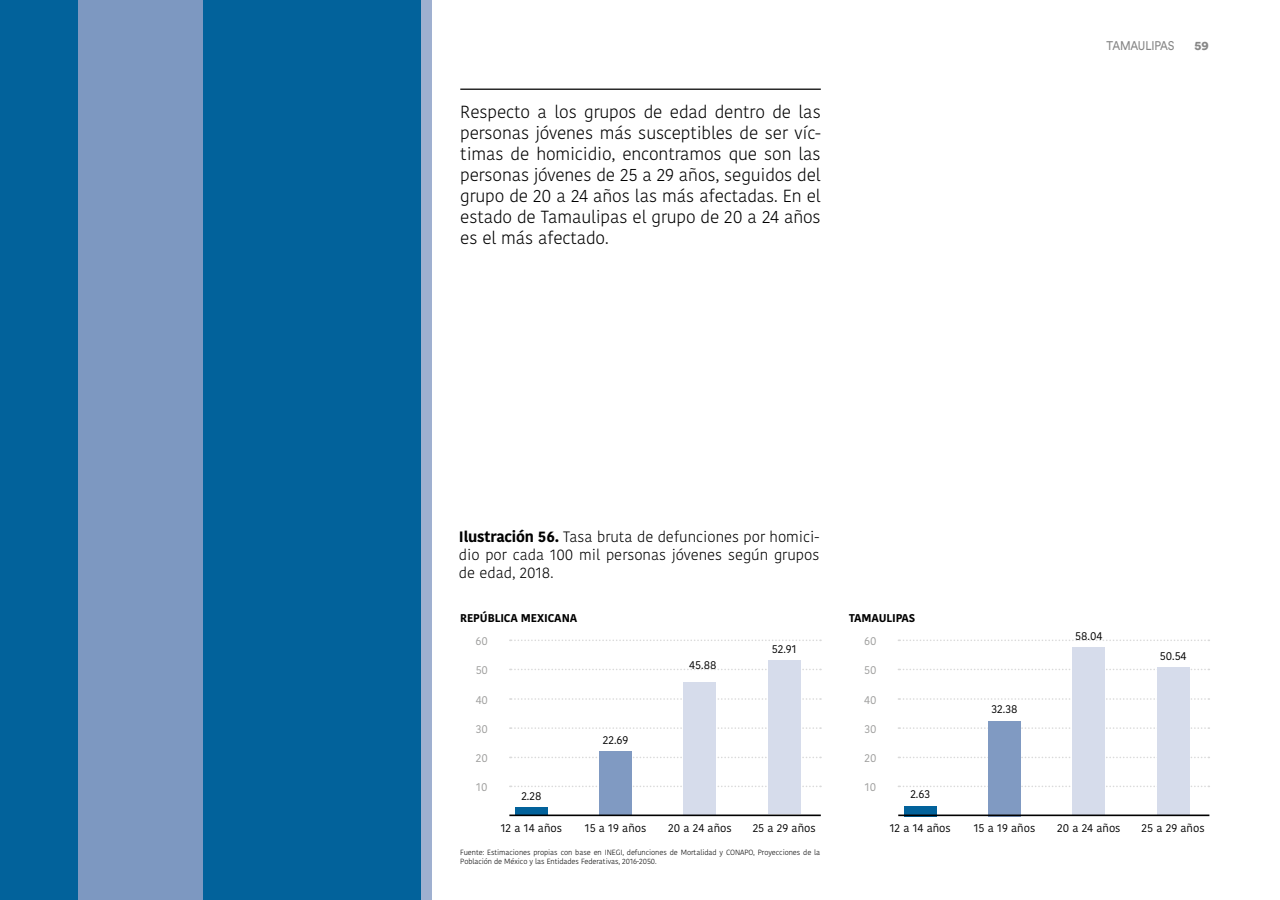
<style>
.page{position:relative;width:1280px;height:900px;background:#fff}
.page>*{position:absolute;margin:0;border:0;box-sizing:border-box;transform-origin:0 0}
.t1{font:300 17.5px/21px "Kohinoor Bangla";letter-spacing:-.01em;color:#000;text-align:justify}
.t2{font:300 15px/18px "Kohinoor Bangla";color:#000;text-align:justify}
.t3{font:12.5px "Circular Std";letter-spacing:-.015em;color:#878787;scale:.9 1}
.t4{font:900 12.5px "Circular Std";color:#878787}
.t5{font:11.25px "Kohinoor Bangla";color:#000}
.t6{font:700 11.25px "Kohinoor Bangla";letter-spacing:-.01em;color:#000}
.t7{font:11.25px "Kohinoor Bangla";color:#9d9d9c}
.t8{font:300 7.5px/9px "Kohinoor Bangla";letter-spacing:-.01em;color:#000}
.s1{font-weight:700}
</style>
<div class="page">
<svg style="left:510px;top:669px;width:311px;height:1px"></svg>
<svg style="left:510px;top:698px;width:311px;height:2px"></svg>
<svg style="left:510px;top:640px;width:311px;height:1px"></svg>
<svg style="left:510px;top:786px;width:311px;height:1px"></svg>
<svg style="left:510px;top:757px;width:311px;height:1px"></svg>
<svg style="left:510px;top:727px;width:311px;height:2px"></svg>
<svg style="left:898px;top:669px;width:311px;height:1px"></svg>
<svg style="left:898px;top:698px;width:311px;height:2px"></svg>
<svg style="left:898px;top:640px;width:311px;height:1px"></svg>
<svg style="left:898px;top:786px;width:311px;height:1px"></svg>
<svg style="left:898px;top:757px;width:311px;height:1px"></svg>
<svg style="left:898px;top:727px;width:311px;height:2px"></svg>
<hr style="left:460px;top:89px;width:361px;height:1px;background:#000">
<div style="left:904px;top:806px;width:33px;height:10px;background:#02629b"></div>
<div style="left:988px;top:721px;width:33px;height:95px;background:#809ac2"></div>
<div style="left:1072px;top:647px;width:33px;height:169px;background:#d6dceb"></div>
<div style="left:1157px;top:667px;width:33px;height:148px;background:#d6dceb"></div>
<div style="left:515px;top:807px;width:33px;height:9px;background:#02629b"></div>
<div style="left:599px;top:751px;width:33px;height:63px;background:#809ac2"></div>
<div style="left:684px;top:682px;width:32px;height:132px;background:#d6dceb"></div>
<div style="left:768px;top:660px;width:33px;height:154px;background:#d6dceb"></div>
<div style="left:0;top:0;width:431px;height:900px;background:#02629b"></div>
<div style="left:78px;top:0;width:125px;height:900px;background:#7d98c1"></div>
<div style="left:421px;top:0;width:10px;height:900px;background:#9fb0d0"></div>
<hr style="left:509px;top:815px;width:312px;height:1px;background:#000">
<hr style="left:898px;top:815px;width:311px;height:1px;background:#000">
<p class="t1" style="left:460px;top:101px;width:362px">Respecto a los grupos de edad dentro de las personas jóvenes más susceptibles de ser víc&shy;timas de homicidio, encontramos que son las personas jóvenes de 25 a 29 años, seguidos del grupo de 20 a 24 años las más afectadas. En el estado de Tamaulipas el grupo de 20 a 24 años es el más afectado.</p>
<p class="t3" style="left:1107px;top:38px;width:77px">TAMAULIPAS</p>
<p class="t4" style="left:1194px;top:38px;width:16px">59</p>
<p class="t2" style="left:459px;top:527px;width:362px"><span class="s1">Ilustración 56.</span> Tasa bruta de defunciones por homici&shy;dio por cada 100 mil personas jóvenes según grupos de edad, 2018.</p>
<p class="t6" style="left:460px;top:608px;width:118px">REPÚBLICA MEXICANA</p>
<p class="t6" style="left:849px;top:608px;width:68px">TAMAULIPAS</p>
<p class="t7" style="left:476px;top:632px;width:14px">60</p>
<p class="t7" style="left:476px;top:662px;width:14px">50</p>
<p class="t7" style="left:476px;top:691px;width:14px">40</p>
<p class="t7" style="left:476px;top:720px;width:14px">30</p>
<p class="t7" style="left:476px;top:750px;width:14px">20</p>
<p class="t7" style="left:476px;top:779px;width:13px">10</p>
<p class="t5" style="left:521px;top:787px;width:22px">2.28</p>
<p class="t5" style="left:501px;top:820px;width:63px">12 a 14 años</p>
<p class="t5" style="left:603px;top:731px;width:27px">22.69</p>
<p class="t5" style="left:689px;top:657px;width:29px">45.88</p>
<p class="t5" style="left:772px;top:641px;width:26px">52.91</p>
<p class="t5" style="left:585px;top:820px;width:63px">15 a 19 años</p>
<p class="t5" style="left:668px;top:820px;width:65px">20 a 24 años</p>
<p class="t5" style="left:753px;top:820px;width:65px">25 a 29 años</p>
<p class="t8" style="left:460px;top:847px;width:362px">Fuente: Estimaciones propias con base en INEGI, defunciones de Mortalidad y CONAPO, Proyecciones de la<br>Población de México y las Entidades Federativas, 2016-2050.</p>
<p class="t7" style="left:864px;top:632px;width:14px">60</p>
<p class="t7" style="left:864px;top:662px;width:14px">50</p>
<p class="t7" style="left:864px;top:691px;width:14px">40</p>
<p class="t7" style="left:864px;top:720px;width:14px">30</p>
<p class="t7" style="left:864px;top:750px;width:14px">20</p>
<p class="t7" style="left:865px;top:779px;width:13px">10</p>
<p class="t5" style="left:910px;top:786px;width:21px">2.63</p>
<p class="t5" style="left:890px;top:820px;width:63px">12 a 14 años</p>
<p class="t5" style="left:992px;top:701px;width:27px">32.38</p>
<p class="t5" style="left:1075px;top:627px;width:29px">58.04</p>
<p class="t5" style="left:1160px;top:647px;width:28px">50.54</p>
<p class="t5" style="left:974px;top:820px;width:63px">15 a 19 años</p>
<p class="t5" style="left:1057px;top:820px;width:65px">20 a 24 años</p>
<p class="t5" style="left:1142px;top:820px;width:65px">25 a 29 años</p>
</div>
